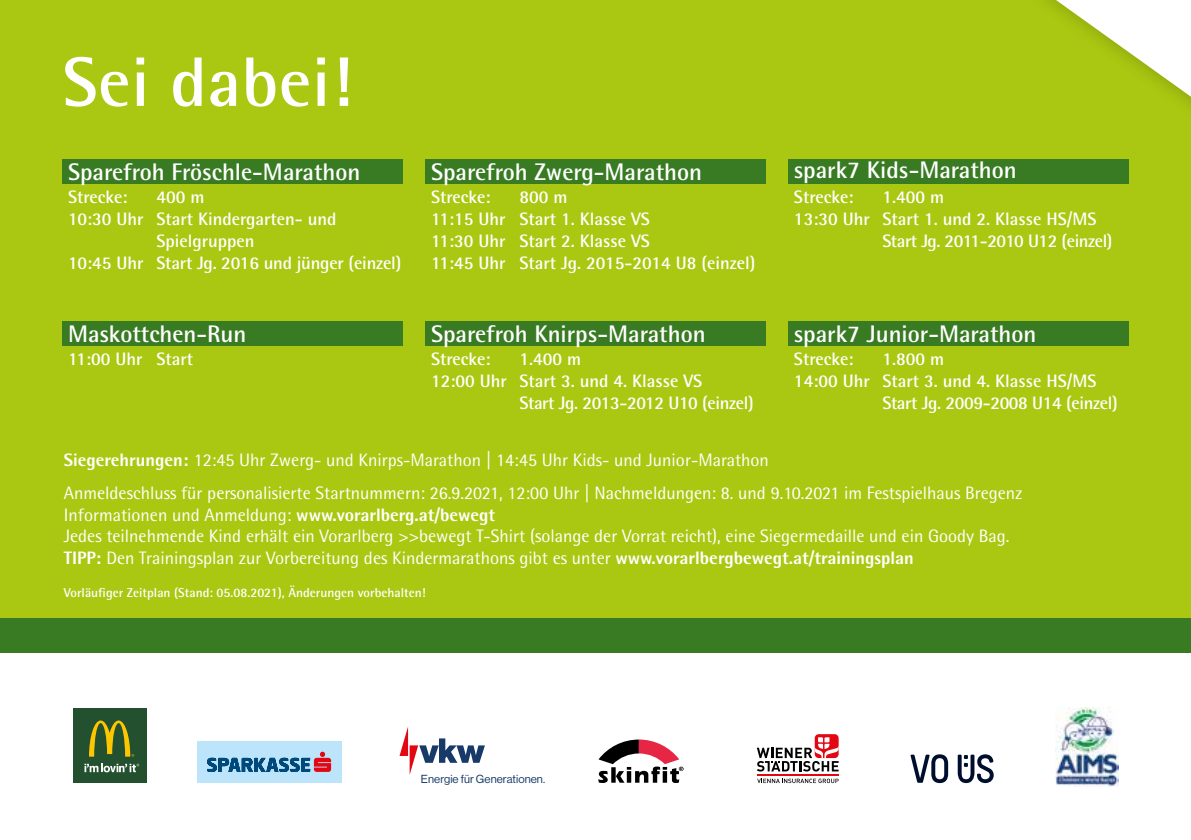
<style>
.page{position:relative;width:1191px;height:840px;background:#fff}
.page>*{position:absolute;margin:0;border:0;box-sizing:border-box;transform-origin:0 0}
.t1{font:700 70px "Rotis Semi Sans Pro";letter-spacing:.01em;color:#fff}
.t2{font:700 24px "Rotis Semi Sans Pro";color:#fff}
.t3{font:18px/21.6px "Rotis Semi Sans Pro";color:#fff}
.t4{font:700 18px/22px "Rotis Semi Sans Pro";color:#fff}
.t5{font:700 18px "Rotis Semi Sans Pro";letter-spacing:-.02em;color:#fff}
.t6{font:700 18px "Rotis Semi Sans Pro";letter-spacing:-.025em;color:#fff}
.t7{font:700 13px "Rotis Semi Sans Pro";color:#fff}
.t8{font:11.4px "N Haas Grotesk DS Std 55 Rg";letter-spacing:.005em;color:#183a68}
.s1{font-weight:800}
</style>
<div class="page">
<div style="left:0;top:0;width:1191px;height:618px;background:#aac811"></div>
<div style="left:0;top:618px;width:1191px;height:34px;background:#397b23"></div>
<div style="left:62px;top:160px;width:341px;height:24px;background:#397b23"></div>
<div style="left:62px;top:322px;width:341px;height:24px;background:#397b23"></div>
<div style="left:425px;top:160px;width:340px;height:24px;background:#397b23"></div>
<div style="left:425px;top:322px;width:340px;height:24px;background:#397b23"></div>
<div style="left:788px;top:160px;width:340px;height:24px;background:#397b23"></div>
<div style="left:788px;top:322px;width:340px;height:24px;background:#397b23"></div>
<div style="left:1020px;top:0;width:171px;height:232px;background:#000;opacity:.2"></div>
<svg style="left:1056px;top:0;width:135px;height:97px"></svg>
<svg style="left:399px;top:727px;width:86px;height:47px"></svg>
<div style="left:74px;top:708px;width:73px;height:74px;background:#23512f"></div>
<svg style="left:85px;top:763px;width:54px;height:8px"></svg>
<svg style="left:89px;top:720px;width:45px;height:36px"></svg>
<svg style="left:598px;top:739px;width:85px;height:43px"></svg>
<div style="left:197px;top:741px;width:144px;height:41px;background:#bce4fa"></div>
<svg style="left:207px;top:751px;width:124px;height:20px"></svg>
<svg style="left:910px;top:754px;width:83px;height:28px"></svg>
<hr style="left:757px;top:774px;width:81px;height:1px;background:#e30613">
<svg style="left:757px;top:778px;width:81px;height:4px"></svg>
<div style="left:814px;top:733px;width:24px;height:24px;background:linear-gradient(to right,#e30a17,#e30411);border-radius:4px"></div>
<svg style="left:757px;top:737px;width:81px;height:34px"></svg>
<img style="left:1055px;top:707px;width:63px;height:79px">
<h1 class="t1" style="left:62px;top:39px;width:291px">Sei dabei!</h1>
<h2 class="t2" style="left:68px;top:157px;width:294px">Sparefroh Fröschle-Marathon</h2>
<p class="t4" style="left:68px;top:185px;width:61px">Strecke:</p>
<p class="t4" style="left:156px;top:185px;width:50px">400 m</p>
<p class="t4" style="left:68px;top:207px;width:270px">10:30 Uhr Start Kindergarten- und</p>
<p class="t4" style="left:156px;top:229px;width:100px">Spielgruppen</p>
<p class="t4" style="left:68px;top:251px;width:335px">10:45 Uhr Start Jg. 2016 und jünger (einzel)</p>
<h2 class="t2" style="left:431px;top:157px;width:272px">Sparefroh Zwerg-Marathon</h2>
<p class="t4" style="left:431px;top:185px;width:61px">Strecke:</p>
<p class="t4" style="left:431px;top:185px;width:326px;text-indent:88px">800 m<br>11:15 Uhr Start 1. Klasse VS<br>11:30 Uhr Start 2. Klasse VS<br>11:45 Uhr Start Jg. 2015-2014 U8 (einzel)</p>
<h2 class="t2" style="left:794px;top:155px;width:224px">spark7 Kids-Marathon</h2>
<p class="t4" style="left:794px;top:185px;width:61px">Strecke:</p>
<p class="t4" style="left:882px;top:185px;width:63px">1.400 m</p>
<p class="t4" style="left:794px;top:207px;width:304px">13:30 Uhr Start 1. und 2. Klasse HS/MS</p>
<p class="t6" style="left:882px;top:229px;width:232px">Start Jg. 2011-2010 U12 (einzel)</p>
<h2 class="t2" style="left:431px;top:319px;width:276px">Sparefroh Knirps-Marathon</h2>
<p class="t4" style="left:431px;top:347px;width:61px">Strecke:</p>
<p class="t4" style="left:519px;top:347px;width:63px">1.400 m</p>
<p class="t4" style="left:431px;top:369px;width:273px">12:00 Uhr Start 3. und 4. Klasse VS</p>
<p class="t5" style="left:519px;top:391px;width:236px">Start Jg. 2013-2012 U10 (einzel)</p>
<h2 class="t2" style="left:794px;top:319px;width:244px">spark7 Junior-Marathon</h2>
<p class="t4" style="left:794px;top:347px;width:61px">Strecke:</p>
<p class="t4" style="left:882px;top:347px;width:63px">1.800 m</p>
<p class="t4" style="left:794px;top:369px;width:304px">14:00 Uhr Start 3. und 4. Klasse HS/MS</p>
<p class="t5" style="left:882px;top:391px;width:237px">Start Jg. 2009-2008 U14 (einzel)</p>
<p class="t3" style="left:64px;top:443px;width:960px;line-height:33px"><span class="s1">Siegerehrungen:</span> 12:45 Uhr Zwerg- und Knirps-Marathon | 14:45 Uhr Kids- und Junior-Marathon<br>Anmeldeschluss für personalisierte Startnummern: 26.9.2021, 12:00 Uhr | Nachmeldungen: 8. und 9.10.2021 im Festspielhaus Bregenz</p>
<p class="t3" style="left:64px;top:503px;width:947px">Informationen und Anmeldung: <span class="s1">www.vorarlberg.at/bewegt<br></span>Jedes teilnehmende Kind erhält ein Vorarlberg &gt;&gt;bewegt T-Shirt (solange der Vorrat reicht), eine Siegermedaille und ein Goody Bag.<br><span class="s1">TIPP:</span> Den Trainingsplan zur Vorbereitung des Kindermarathons gibt es unter <span class="s1">www.vorarlbergbewegt.at/trainingsplan</span></p>
<p class="t7" style="left:64px;top:584px;width:363px">Vorläufiger Zeitplan (Stand: 05.08.2021), Änderungen vorbehalten!</p>
<h2 class="t2" style="left:68px;top:319px;width:180px">Maskottchen-Run</h2>
<p class="t4" style="left:68px;top:347px;width:126px">11:00 Uhr Start</p>
<p class="t8" style="left:421px;top:772px;width:126px">Energie für Generationen.</p>
</div>
